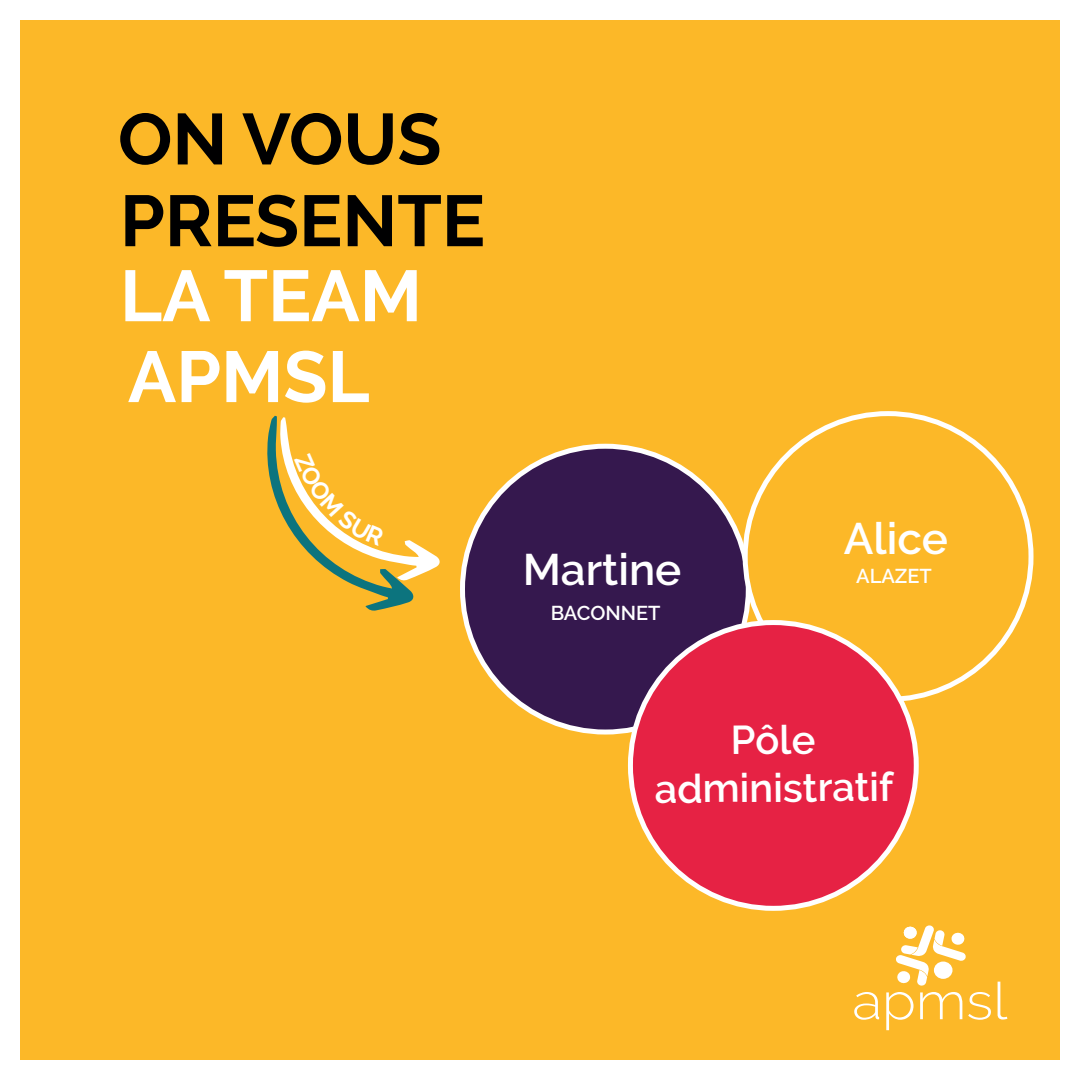
<style>
.page{position:relative;width:1080px;height:1080px;background:#fff}
.page>*{position:absolute;margin:0;border:0;box-sizing:border-box;transform-origin:0 0}
.t1{font:700 72px "Raleway";color:#000001}
.t2{font:700 72px "Raleway";color:#fff}
.t3{font:600 44px "Raleway";color:#fff}
.t4{font:600 40px "Raleway";color:#fff}
.t5{font:600 20px "Raleway";color:#fff}
</style>
<div class="page">
<div style="left:20px;top:20px;width:1040px;height:1040px;background:#fcb828"></div>
<div style="left:462px;top:446px;width:286px;height:286px;background:#35184e;border-radius:50%"></div>
<div style="left:745px;top:414px;width:286px;height:285px;background:#fcb828;border-radius:50%"></div>
<div style="left:630px;top:623px;width:286px;height:285px;background:#e62244;border-radius:50%"></div>
<svg style="left:262px;top:416px;width:179px;height:195px"></svg>
<p class="t1" style="left:118px;top:98px;width:325px">ON VOUS</p>
<p class="t1" style="left:120px;top:180px;width:367px">PRESENTE</p>
<p class="t2" style="left:120px;top:255px;width:303px">LA TEAM</p>
<p class="t2" style="left:128px;top:336px;width:243px">APMSL</p>
<p class="t3" style="left:523px;top:545px;width:160px">Martine</p>
<p class="t5" style="left:551px;top:601px;width:111px">BACONNET</p>
<p class="t3" style="left:844px;top:513px;width:106px">Alice</p>
<p class="t5" style="left:856px;top:564px;width:77px">ALAZET</p>
<p class="t4" style="left:730px;top:717px;width:86px;rotate:-1deg">Pôle</p>
<p class="t4" style="left:654px;top:767px;width:240px;rotate:-1deg">administratif</p>
</div>
